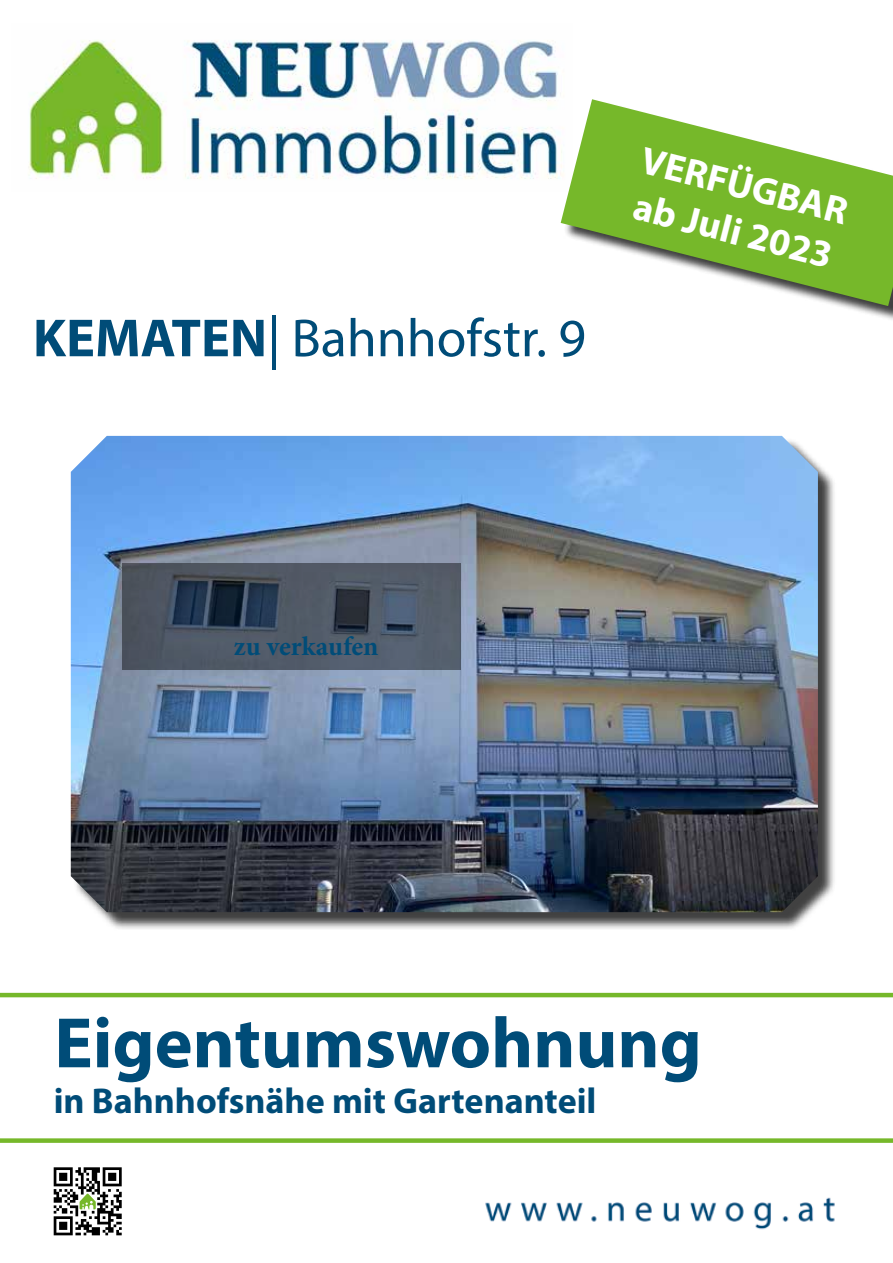
<style>
.page{position:relative;width:893px;height:1263px;background:#fff}
.page>*{position:absolute;margin:0;border:0;box-sizing:border-box;transform-origin:0 0}
.t1{font:700 72px "Myriad Pro";color:#004c78}
.t2{font:54px "Myriad Pro";color:#004c78}
.t3{font:700 38.55px/46.2px "Myriad Pro";color:#fff}
.t4{font:700 36px "Myriad Pro";color:#004c78}
.t5{font:700 27px "Minion Pro";letter-spacing:-.005em;color:#004c78}
.s1{font-weight:700}
</style>
<div class="page">
<img style="left:28px;top:40px;width:533px;height:139px">
<hr style="left:0;top:993px;width:893px;height:4px;background:#76b82a">
<svg style="left:54px;top:1167px;width:68px;height:68px"></svg>
<img style="left:485px;top:1197px;width:350px;height:33px">
<div style="left:0;top:1138px;width:893px;height:5px;background:#76b82a"></div>
<div style="left:563px;top:101px;width:330px;height:221px;background:#000;opacity:.75"></div>
<svg style="left:561px;top:99px;width:332px;height:207px;fill:#76b82a"></svg>
<div style="left:73px;top:438px;width:764px;height:493px;background:#000;opacity:.75"></div>
<img style="left:71px;top:436px;width:747px;height:476px">
<svg style="left:122px;top:563px;width:338px;height:107px;background:#485260"></svg>
<h2 class="t2" style="left:33px;top:305px;width:555px"><span class="s1">KEMATEN</span>| Bahnhofstr. 9</h2>
<p class="t3" style="left:647px;top:136px;width:213px;rotate:14deg">VERFÜGBAR ab Juli 2023</p>
<p class="t5" style="left:234px;top:628px;width:146px">zu verkaufen</p>
<h1 class="t1" style="left:54px;top:996px;width:649px">Eigentumswohnung</h1>
<p class="t4" style="left:54px;top:1077px;width:544px">in Bahnhofsnähe mit Gartenanteil</p>
</div>
